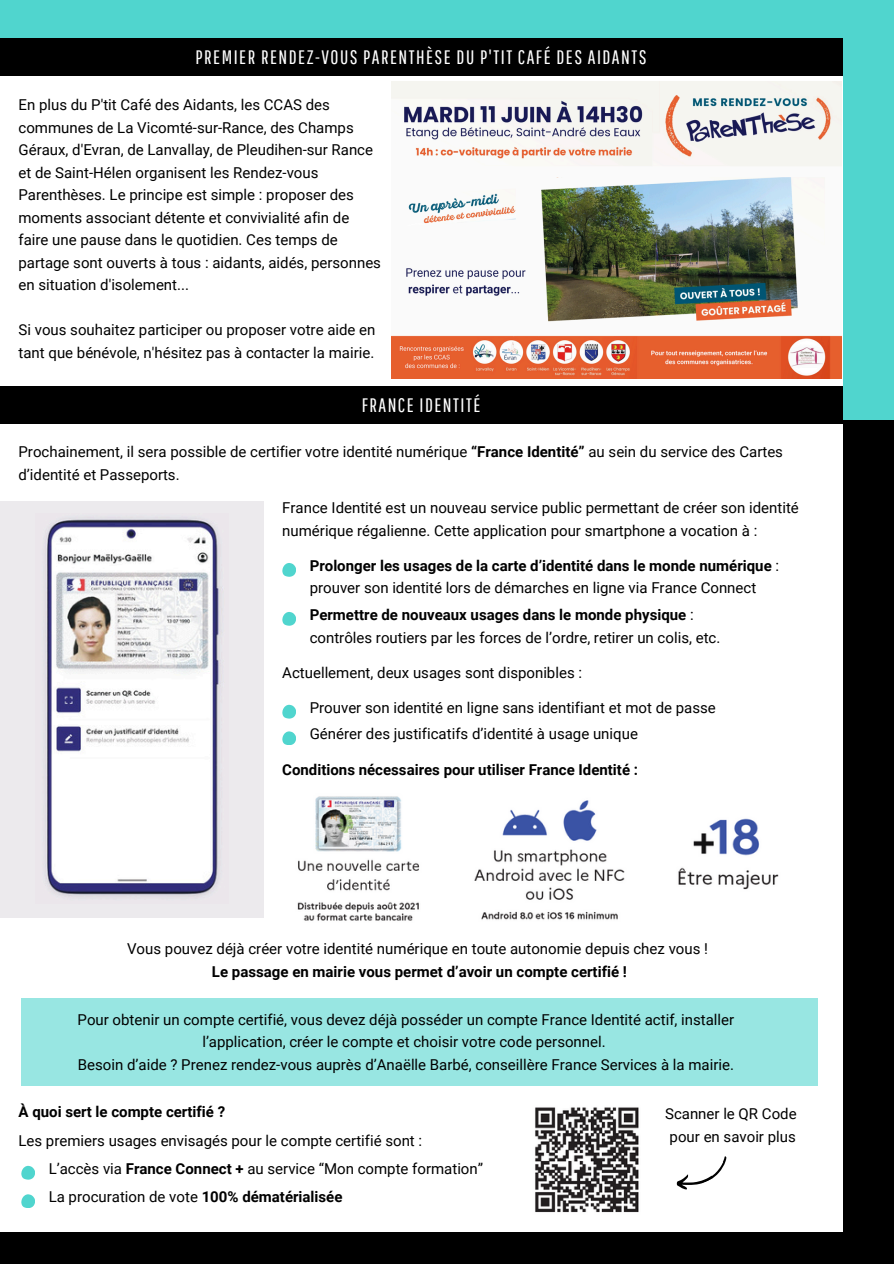
<style>
.page{position:relative;width:894px;height:1264px;background:#fff}
.page>*{position:absolute;margin:0;border:0;box-sizing:border-box;transform-origin:0 0}
.t1{font:19.5px "Pathway Gothic One";letter-spacing:.075em;color:#fff}
.t2{font:15px/22.5px "Roboto";color:#000}
.t3{font:700 15px/22.5px "Roboto";color:#000}
.s1{font-weight:700}
.s2{font-weight:400}
</style>
<div class="page">
<div style="left:0;top:0;width:893px;height:1263px;background:linear-gradient(to right,#000,#020202)"></div>
<div style="left:0;top:0;width:893px;height:419px;background:#50d5ce"></div>
<div style="left:0;top:40px;width:841px;height:1191px;background:#fff"></div>
<div style="left:0;top:38px;width:841px;height:37px;background:#000"></div>
<div style="left:0;top:386px;width:841px;height:37px;background:#000"></div>
<div style="left:0;top:501px;width:263px;height:416px;background:#eceaed"></div>
<svg style="left:282px;top:563px;width:14px;height:13px"></svg>
<svg style="left:282px;top:612px;width:14px;height:13px"></svg>
<svg style="left:282px;top:704px;width:14px;height:14px"></svg>
<svg style="left:282px;top:731px;width:14px;height:14px"></svg>
<svg style="left:21px;top:1165px;width:14px;height:14px"></svg>
<svg style="left:21px;top:1194px;width:14px;height:13px"></svg>
<div style="left:21px;top:998px;width:796px;height:87px;background:#98e6e2"></div>
<img style="left:297px;top:796px;width:123px;height:125px">
<img style="left:474px;top:800px;width:151px;height:120px">
<img style="left:678px;top:818px;width:101px;height:72px">
<img style="left:535px;top:1107px;width:104px;height:106px">
<svg style="left:676px;top:1156px;width:51px;height:34px"></svg>
<img style="left:44px;top:517px;width:179px;height:381px">
<img style="left:391px;top:82px;width:450px;height:297px">
<h1 class="t1" style="left:195px;top:45px;width:452px">PREMIER RENDEZ-VOUS PARENTHÈSE DU P'TIT CAFÉ DES AIDANTS</h1>
<p class="t2" style="left:18px;top:94px;width:356px">En plus du P'tit Café des Aidants, les CCAS des communes de La Vicomté-sur-Rance, des Champs<br>Géraux, d'Evran, de Lanvallay, de Pleudihen-sur Rance</p>
<p class="t2" style="left:18px;top:161px;width:337px">et de Saint-Hélen organisent les Rendez-vous<br>Parenthèses. Le principe est simple : proposer des moments associant détente et convivialité afin de</p>
<p class="t2" style="left:18px;top:229px;width:364px">faire une pause dans le quotidien. Ces temps de partage sont ouverts à tous : aidants, aidés, personnes en situation d'isolement...</p>
<p class="t2" style="left:18px;top:319px;width:358px">Si vous souhaitez participer ou proposer votre aide en tant que bénévole, n'hésitez pas à contacter la mairie.</p>
<p class="t1" style="left:361px;top:393px;width:120px">FRANCE IDENTITÉ</p>
<h1 class="t2" style="left:18px;top:441px;width:765px">Prochainement, il sera possible de certifier votre identité numérique <span class="s1">“France Identité”</span> au sein du service des Cartes d’identité et Passeports.</h1>
<p class="t2" style="left:282px;top:497px;width:518px">France Identité est un nouveau service public permettant de créer son identité numérique régalienne. Cette application pour smartphone a vocation à :</p>
<p class="t3" style="left:309px;top:554px;width:471px">Prolonger les usages de la carte d’identité dans le monde numérique <span class="s2">: prouver son identité lors de démarches en ligne via France Connect</span></p>
<p class="t3" style="left:309px;top:604px;width:385px">Permettre de nouveaux usages dans le monde physique <span class="s2">:</span></p>
<p class="t2" style="left:309px;top:626px;width:412px">contrôles routiers par les forces de l’ordre, retirer un colis, etc.</p>
<p class="t2" style="left:282px;top:661px;width:301px">Actuellement, deux usages sont disponibles :</p>
<p class="t2" style="left:309px;top:696px;width:407px">Prouver son identité en ligne sans identifiant et mot de passe</p>
<p class="t2" style="left:309px;top:723px;width:330px">Générer des justificatifs d’identité à usage unique</p>
<p class="t3" style="left:282px;top:758px;width:357px">Conditions nécessaires pour utiliser France Identité :</p>
<p class="t2" style="left:127px;top:937px;width:582px">Vous pouvez déjà créer votre identité numérique en toute autonomie depuis chez vous !</p>
<p class="t3" style="left:212px;top:960px;width:416px">Le passage en mairie vous permet d’avoir un compte certifié !</p>
<h2 class="t2" style="left:78px;top:1008px;width:658px;text-align:center">Pour obtenir un compte certifié, vous devez déjà posséder un compte France Identité actif, installer l’application, créer le compte et choisir votre code personnel.</h2>
<p class="t2" style="left:78px;top:1053px;width:657px">Besoin d’aide ? Prenez rendez-vous auprès d’Anaëlle Barbé, conseillère France Services à la mairie.</p>
<p class="t3" style="left:18px;top:1100px;width:208px">À quoi sert le compte certifié ?</p>
<p class="t2" style="left:18px;top:1129px;width:405px">Les premiers usages envisagés pour le compte certifié sont :</p>
<p class="t2" style="left:49px;top:1157px;width:436px">L’accès via <span class="s1">France Connect +</span> au service “Mon compte formation”</p>
<p class="t2" style="left:49px;top:1185px;width:295px">La procuration de vote <span class="s1">100% dématérialisée</span></p>
<p class="t2" style="left:665px;top:1102px;width:133px">Scanner le QR Code</p>
<p class="t2" style="left:669px;top:1125px;width:128px">pour en savoir plus</p>
</div>
